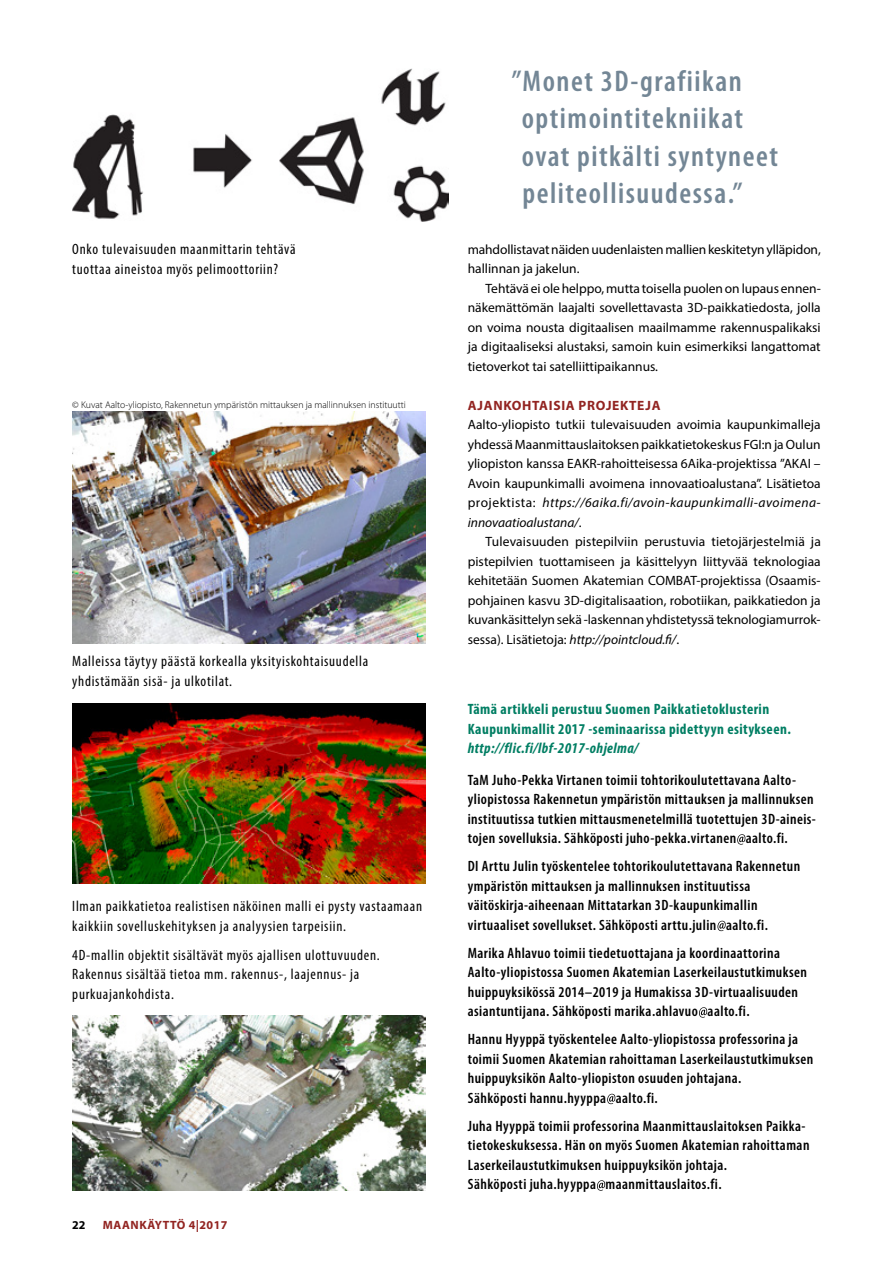
<style>
.page{position:relative;width:893px;height:1263px;background:#fff}
.page>*{position:absolute;margin:0;border:0;box-sizing:border-box;transform-origin:0 0}
.t1{font:600 condensed 30px/37.5px "Myriad Pro";letter-spacing:.05em;color:#738695}
.t2{font:600 condensed 15px/19.5px "Myriad Pro";letter-spacing:.03em;color:#000}
.t3{font:condensed 15px/19.5px "Myriad Pro";letter-spacing:.05em;color:#000}
.t4{font:700 condensed 15px/19.5px "Myriad Pro";letter-spacing:.03em;color:#007e63}
.t5{font:italic 700 condensed 15px "Myriad Pro";letter-spacing:.03em;color:#007e63}
.t6{font:13.5px/19.5px "Myriad Pro";letter-spacing:-.005em;color:#000;text-align:justify}
.t7{font:700 13.5px "Myriad Pro";letter-spacing:.05em;color:#922421}
.t8{font:700 12px "Myriad Pro";letter-spacing:.05em;color:#922421}
.t9{font:700 12px "Myriad Pro";color:#000}
.t10{font:300 9.75px "Myriad Pro";color:#000}
.s1{font-style:italic}
</style>
<div class="page">
<svg style="left:737px;top:834px;width:8px;height:11px"></svg>
<svg style="left:717px;top:921px;width:9px;height:10px"></svg>
<svg style="left:699px;top:1007px;width:8px;height:11px"></svg>
<svg style="left:607px;top:1094px;width:8px;height:10px"></svg>
<svg style="left:597px;top:1180px;width:8px;height:11px"></svg>
<img style="left:72px;top:68px;width:376px;height:153px">
<img style="left:72px;top:412px;width:353px;height:231px">
<img style="left:72px;top:703px;width:353px;height:180px">
<img style="left:72px;top:1015px;width:353px;height:176px">
<p class="t3" style="left:72px;top:239px;width:225px">Onko tulevaisuuden maanmittarin tehtävä tuottaa aineistoa myös pelimoottoriin?</p>
<p class="t10" style="left:72px;top:399px;width:335px">© Kuvat Aalto-yliopisto, Rakennetun ympäristön mittauksen ja mallinnuksen instituutti</p>
<p class="t3" style="left:72px;top:651px;width:298px">Malleissa täytyy päästä korkealla yksityiskohtaisuudella yhdistämään sisä- ja ulkotilat.</p>
<p class="t3" style="left:72px;top:896px;width:351px">Ilman paikkatietoa realistisen näköinen malli ei pysty vastaamaan kaikkiin sovelluskehityksen ja analyysien tarpeisiin.</p>
<p class="t3" style="left:72px;top:945px;width:309px">4D-mallin objektit sisältävät myös ajallisen ulottuvuuden.<br>Rakennus sisältää tietoa mm. rakennus-, laajennus- ja purkuajankohdista.</p>
<p class="t9" style="left:72px;top:1217px;width:15px">22</p>
<p class="t8" style="left:103px;top:1217px;width:126px">MAANKÄYTTÖ 4|2017</p>
<h1 class="t1" style="left:522px;top:62px;width:258px;text-indent:-10px">”Monet 3D-grafiikan optimointitekniikat ovat pitkälti syntyneet peliteollisuudessa.”</h1>
<p class="t6" style="left:468px;top:239px;width:355px">mahdollistavat näiden uudenlaisten mallien keskitetyn ylläpidon, hallinnan ja jakelun.</p>
<p class="t6" style="left:468px;top:278px;width:355px;text-indent:18px">Tehtävä ei ole helppo, mutta toisella puolen on lupaus ennen&shy;näkemättömän laajalti sovellettavasta 3D-paikkatiedosta, jolla on voima nousta digitaalisen maailmamme rakennuspalikaksi ja digitaaliseksi alustaksi, samoin kuin esimerkiksi langattomat tietoverkot tai satelliittipaikannus.</p>
<p class="t7" style="left:468px;top:396px;width:194px">AJANKOHTAISIA PROJEKTEJA</p>
<p class="t6" style="left:468px;top:415px;width:354px">Aalto-yliopisto tutkii tulevaisuuden avoimia kaupunkimalleja yhdessä Maanmittauslaitoksen paikkatietokeskus FGI:n ja Oulun yliopiston kanssa EAKR-rahoitteisessa 6Aika-projektissa ”AKAI – Avoin kaupunkimalli avoimena innovaatioalustana”. Lisätietoa projektista: <span class="s1">https://6aika.fi/avoin-kaupunkimalli-avoimena&shy;innovaatioalustana/</span>.</p>
<p class="t6" style="left:468px;top:532px;width:355px;text-indent:18px">Tulevaisuuden pistepilviin perustuvia tietojärjestelmiä ja pistepilvien tuottamiseen ja käsittelyyn liittyvää teknologiaa kehitetään Suomen Akatemian COMBAT-projektissa (Osaamis&shy;pohjainen kasvu 3D-digitalisaation, robotiikan, paikkatiedon ja kuvankäsittelyn sekä -laskennan yhdistetyssä teknologiamurrok&shy;sessa). Lisätietoja: <span class="s1">http://pointcloud.fi/</span>.</p>
<p class="t4" style="left:468px;top:699px;width:325px">Tämä artikkeli perustuu Suomen Paikkatietoklusterin<br>Kaupunkimallit 2017 -seminaarissa pidettyyn esitykseen.</p>
<p class="t5" style="left:468px;top:739px;width:172px">http://flic.fi/lbf-2017-ohjelma/</p>
<p class="t2" style="left:468px;top:770px;width:350px">TaM Juho-Pekka Virtanen toimii tohtorikoulutettavana Aalto&shy;yliopistossa Rakennetun ympäristön mittauksen ja mallinnuksen instituutissa tutkien mittausmenetelmillä tuotettujen 3D-aineis&shy;tojen sovelluksia. Sähköposti juho-pekka.virtanen aalto.fi.</p>
<p class="t2" style="left:468px;top:857px;width:334px">DI Arttu Julin työskentelee tohtorikoulutettavana Rakennetun ympäristön mittauksen ja mallinnuksen instituutissa väitöskirja-aiheenaan Mittatarkan 3D-kaupunkimallin virtuaaliset sovellukset. Sähköposti arttu.julin aalto.fi.</p>
<p class="t2" style="left:468px;top:943px;width:341px">Marika Ahlavuo toimii tiedetuottajana ja koordinaattorina Aalto-yliopistossa Suomen Akatemian Laserkeilaustutkimuksen huippuyksikössä 2014–2019 ja Humakissa 3D-virtuaalisuuden asiantuntijana. Sähköposti marika.ahlavuo aalto.fi.</p>
<p class="t2" style="left:468px;top:1030px;width:347px">Hannu Hyyppä työskentelee Aalto-yliopistossa professorina ja toimii Suomen Akatemian rahoittaman Laserkeilaustutkimuksen huippuyksikön Aalto-yliopiston osuuden johtajana.<br>Sähköposti hannu.hyyppa aalto.fi.</p>
<p class="t2" style="left:468px;top:1116px;width:343px">Juha Hyyppä toimii professorina Maanmittauslaitoksen Paikka&shy;tietokeskuksessa. Hän on myös Suomen Akatemian rahoittaman Laserkeilaustutkimuksen huippuyksikön johtaja.<br>Sähköposti juha.hyyppa maanmittauslaitos.fi.</p>
</div>
